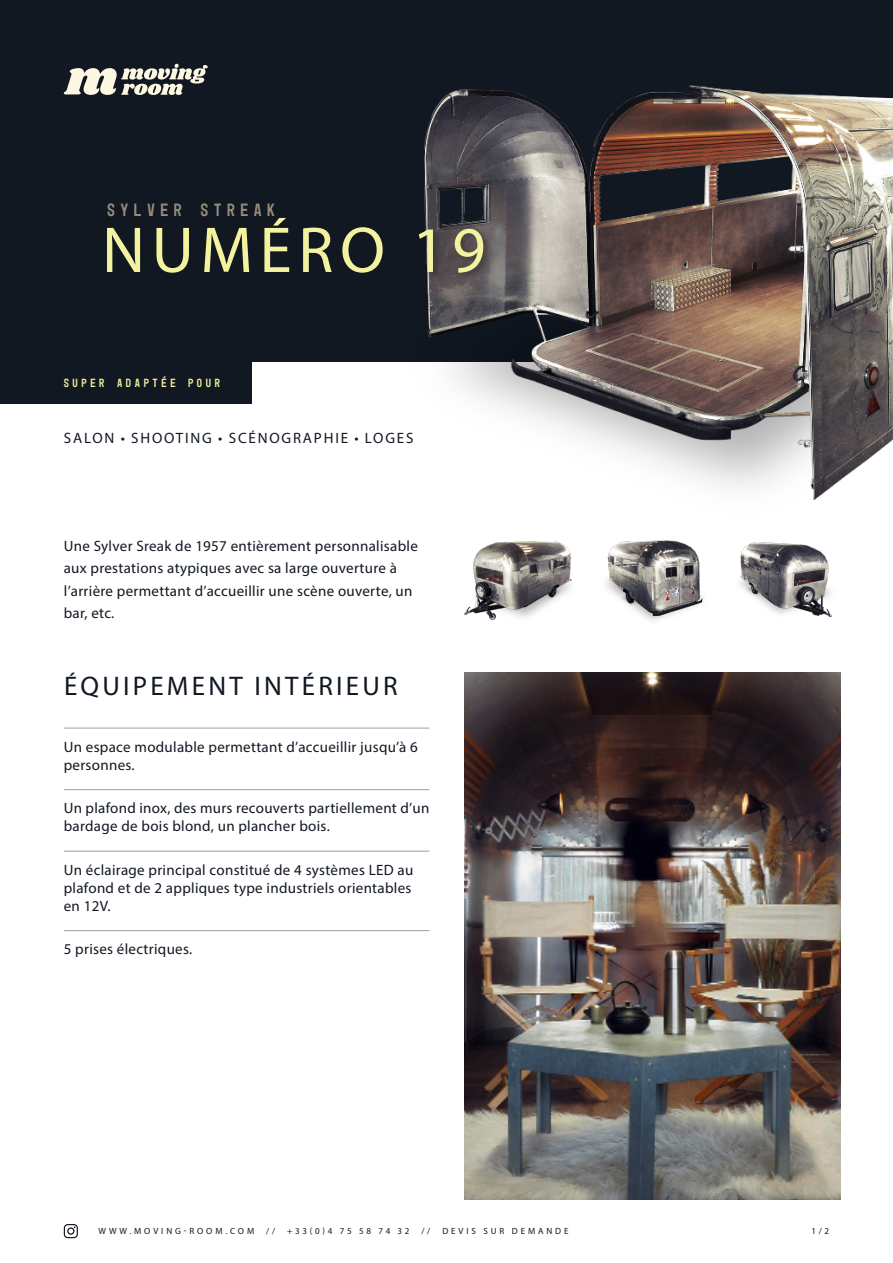
<style>
.page{position:relative;width:893px;height:1263px;background:#fff}
.page>*{position:absolute;margin:0;border:0;box-sizing:border-box;transform-origin:0 0}
.t1{font:65.4px "Myriad Pro";letter-spacing:.1em;color:#f3f29f}
.t2{font:27px "Myriad Pro";letter-spacing:.12em;color:#111822}
.t3{font:18px "Mono 45 Headline";letter-spacing:.3em;color:#978d7f}
.txt_equip__inter{font:15px/18px "Myriad Pro";letter-spacing:.02em;color:#111822}
.txt_intro{font:15px/22.5px "Myriad Pro";letter-spacing:.02em;color:#111822}
.txt_intro-2{font:15px "Myriad Pro";letter-spacing:.12em;color:#111822}
.t4{font:12px "Mono 45 Headline";letter-spacing:.3em;color:#f3f29f}
.t5{font:9px "Myriad Pro";letter-spacing:.32em;color:#111822}
</style>
<div class="page">
<svg style="left:64px;top:1224px;width:14px;height:14px"></svg>
<hr style="left:64px;top:472px;width:579px;height:1px;background:#111822">
<div style="left:0;top:0;width:893px;height:361px;background:#111822"></div>
<div style="left:0;top:42px;width:252px;height:362px;background:#111822"></div>
<img style="left:412px;top:85px;width:481px;height:415px">
<img style="left:465px;top:541px;width:107px;height:79px">
<img style="left:606px;top:540px;width:97px;height:81px">
<img style="left:740px;top:542px;width:92px;height:75px">
<img style="left:465px;top:673px;width:375px;height:526px">
<svg style="left:64px;top:64px;width:144px;height:31px"></svg>
<div style="left:106px;top:216px;width:385px;height:63px;background:#111822;opacity:.3"></div>
<hr style="left:64px;top:728px;width:365px;height:1px;background:#9d9ea1">
<hr style="left:64px;top:789px;width:365px;height:1px;background:#9d9ea1">
<hr style="left:64px;top:851px;width:365px;height:1px;background:#9d9ea1">
<hr style="left:64px;top:930px;width:365px;height:1px;background:#9d9ea1">
<p class="t3" style="left:107px;top:199px;width:169px">SYLVER STREAK</p>
<p class="t1" style="left:102px;top:210px;width:385px">NUMÉRO 19</p>
<p class="t4" style="left:64px;top:376px;width:158px">SUPER ADAPTÉE POUR</p>
<p class="txt_intro-2" style="left:64px;top:429px;width:351px">SALON • SHOOTING • SCÉNOGRAPHIE • LOGES</p>
<p class="txt_intro" style="left:64px;top:534px;width:356px">Une Sylver Sreak de 1957 entièrement personnalisable aux prestations atypiques avec sa large ouverture à l’arrière permettant d’accueillir une scène ouverte, un bar, etc.</p>
<p class="t2" style="left:64px;top:669px;width:335px">ÉQUIPEMENT INTÉRIEUR</p>
<p class="txt_equip__inter" style="left:64px;top:738px;width:356px">Un espace modulable permettant d’accueillir jusqu’à 6 personnes.</p>
<p class="txt_equip__inter" style="left:64px;top:799px;width:367px">Un plafond inox, des murs recouverts partiellement d’un bardage de bois blond, un plancher bois.</p>
<p class="txt_equip__inter" style="left:64px;top:861px;width:351px">Un éclairage principal constitué de 4 systèmes LED au plafond et de 2 appliques type industriels orientables en 12V.</p>
<p class="txt_equip__inter" style="left:64px;top:940px;width:130px">5 prises électriques.</p>
<p class="t5" style="left:98px;top:1226px;width:157px">WWW.MOVING-ROOM.COM</p>
<p class="t5" style="left:266px;top:1226px;width:10px">/ /</p>
<p class="t5" style="left:287px;top:1226px;width:124px">+33(0)4 75 58 74 32</p>
<p class="t5" style="left:421px;top:1226px;width:10px">/ /</p>
<p class="t5" style="left:442px;top:1226px;width:128px">DEVIS SUR DEMANDE</p>
<p class="t5" style="left:811px;top:1226px;width:19px">1/2</p>
</div>
